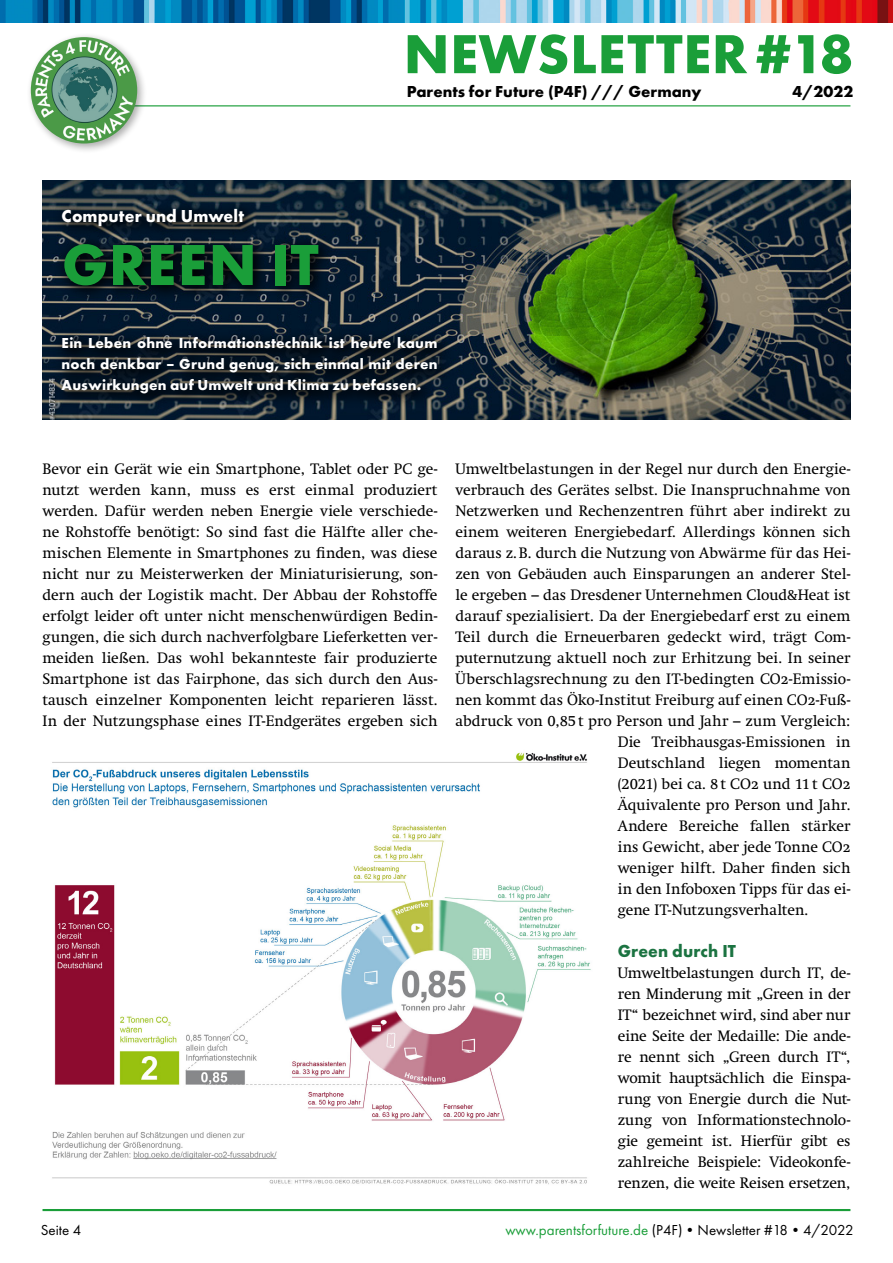
<style>
.page{position:relative;width:893px;height:1263px;background:#fff}
.page>*{position:absolute;margin:0;border:0;box-sizing:border-box;transform-origin:0 0}
.t1{font:700 60px "Futura PT";letter-spacing:.005em;color:#1a9e39}
.t2{font:700 57px "Futura PT";letter-spacing:.01em;color:#1a9e39}
.t3{font:700 18px "Futura PT";letter-spacing:.005em;color:#fff;scale:.96 1}
.t4{font:700 18px "Futura PT";letter-spacing:.005em;color:#1b7341;scale:.96 1}
.t5{font:700 16.5px "Futura PT";color:#000}
.t6{font:15px/21px "Swift";letter-spacing:.005em;color:#000;text-align:justify}
.t7{font:700 15px/21px "Futura PT";letter-spacing:.015em;color:#fff;text-align:justify}
.t8{font:15px "Futura PT";color:#000}
.s1{color:#1a9e39}
</style>
<div class="page">
<img style="left:43px;top:180px;width:807px;height:240px">
<img style="left:0;top:0;width:893px;height:22px">
<hr style="left:43px;top:105px;width:807px;height:1px;background:#1a9e39">
<div style="left:26px;top:33px;width:121px;height:121px;background:#000;opacity:.33"></div>
<img style="left:31px;top:37px;width:106px;height:107px;border-radius:53px">
<hr style="left:43px;top:1209px;width:807px;height:2px;background:#1a9e39">
<svg style="left:52px;top:199px;width:402px;height:211px"></svg>
<img style="left:52px;top:752px;width:539px;height:433px">
<h2 class="t2" style="left:404px;top:17px;width:451px">NEWSLETTER #18</h2>
<p class="t3" style="left:62px;top:204px;width:192px">Computer und Umwelt</p>
<h1 class="t1" style="left:62px;top:226px;width:258px">GREEN IT</h1>
<p class="t5" style="left:407px;top:81px;width:296px">Parents for Future (P4F) /// Germany</p>
<p class="t5" style="left:793px;top:81px;width:62px">4/2022</p>
<p class="t7" style="left:62px;top:332px;width:377px">Ein Leben ohne Informationstechnik ist heute kaum noch denkbar – Grund genug, sich einmal mit deren Auswirkungen auf Umwelt und Klima zu befassen.</p>
<p class="t6" style="left:43px;top:458px;width:396px">Bevor ein Gerät wie ein Smartphone, Tablet oder PC ge&shy;nutzt werden kann, muss es erst einmal produziert werden. Dafür werden neben Energie viele verschiede&shy;ne Rohstoffe benötigt: So sind fast die Hälfte aller che&shy;mischen Elemente in Smartphones zu finden, was diese nicht nur zu Meisterwerken der Miniaturisierung, son&shy;dern auch der Logistik macht. Der Abbau der Rohstoffe erfolgt leider oft unter nicht menschenwürdigen Bedin&shy;gungen, die sich durch nachverfolgbare Lieferketten ver&shy;meiden ließen. Das wohl bekannteste fair produzierte Smartphone ist das Fairphone, das sich durch den Aus&shy;tausch einzelner Komponenten leicht reparieren lässt.<br>In der Nutzungsphase eines IT-Endgerätes ergeben sich</p>
<p class="t6" style="left:455px;top:458px;width:396px">Umweltbelastungen in der Regel nur durch den Energie-</p>
<p class="t6" style="left:455px;top:479px;width:396px">verbrauch des Gerätes selbst. Die Inanspruchnahme von</p>
<p class="t6" style="left:455px;top:500px;width:396px">Netzwerken und Rechenzentren führt aber indirekt zu</p>
<p class="t6" style="left:455px;top:521px;width:396px">einem weiteren Energiebedarf. Allerdings können sich</p>
<p class="t6" style="left:455px;top:542px;width:396px">daraus z.B. durch die Nutzung von Abwärme für das Hei-</p>
<p class="t6" style="left:455px;top:563px;width:396px">zen von Gebäuden auch Einsparungen an anderer Stel-</p>
<p class="t6" style="left:455px;top:584px;width:396px">le ergeben – das Dresdener Unternehmen Cloud&amp;Heat ist</p>
<p class="t6" style="left:455px;top:605px;width:396px">darauf spezialisiert. Da der Energiebedarf erst zu einem</p>
<p class="t6" style="left:455px;top:626px;width:396px">Teil durch die Erneuerbaren gedeckt wird, trägt Com-</p>
<p class="t6" style="left:455px;top:647px;width:396px">puternutzung aktuell noch zur Erhitzung bei. In seiner</p>
<p class="t6" style="left:455px;top:668px;width:396px">Überschlagsrechnung zu den IT-bedingten CO2-Emissio-</p>
<p class="t6" style="left:455px;top:689px;width:396px">nen kommt das Öko-Institut Freiburg auf einen CO2-Fuß-</p>
<p class="t6" style="left:455px;top:710px;width:396px">abdruck von 0,85t pro Person und Jahr – zum Vergleich:</p>
<p class="t6" style="left:618px;top:731px;width:234px">Die Treibhausgas-Emissionen in</p>
<p class="t6" style="left:618px;top:752px;width:234px">Deutschland liegen momentan</p>
<p class="t6" style="left:618px;top:773px;width:234px">(2021) bei ca. 8t CO2 und 11t CO2</p>
<p class="t6" style="left:618px;top:794px;width:234px">Äquivalente pro Person und Jahr.</p>
<p class="t6" style="left:618px;top:815px;width:234px">Andere Bereiche fallen stärker</p>
<p class="t6" style="left:618px;top:836px;width:234px">ins Gewicht, aber jede Tonne CO2</p>
<p class="t6" style="left:618px;top:857px;width:234px">weniger hilft. Daher finden sich</p>
<p class="t6" style="left:618px;top:878px;width:234px">in den Infoboxen Tipps für das ei-</p>
<p class="t6" style="left:618px;top:899px;width:192px">gene IT-Nutzungsverhalten.</p>
<p class="t4" style="left:618px;top:939px;width:125px">Green durch IT</p>
<p class="t6" style="left:618px;top:962px;width:234px">Umweltbelastungen durch IT, de&shy;ren Minderung mit „Green in der IT“ bezeichnet wird, sind aber nur eine Seite der Medaille: Die ande&shy;re nennt sich „Green durch IT“, womit hauptsächlich die Einspa&shy;rung von Energie durch die Nut&shy;zung von Informationstechnolo&shy;gie gemeint ist. Hierfür gibt es zahlreiche Beispiele: Videokonfe&shy;renzen, die weite Reisen ersetzen,</p>
<p class="t8" style="left:41px;top:1221px;width:42px">Seite 4</p>
<p class="t8" style="left:505px;top:1221px;width:350px"><span class="s1">www.parentsforfuture.de</span> (P4F)•Newsletter #18•4/2022</p>
</div>
